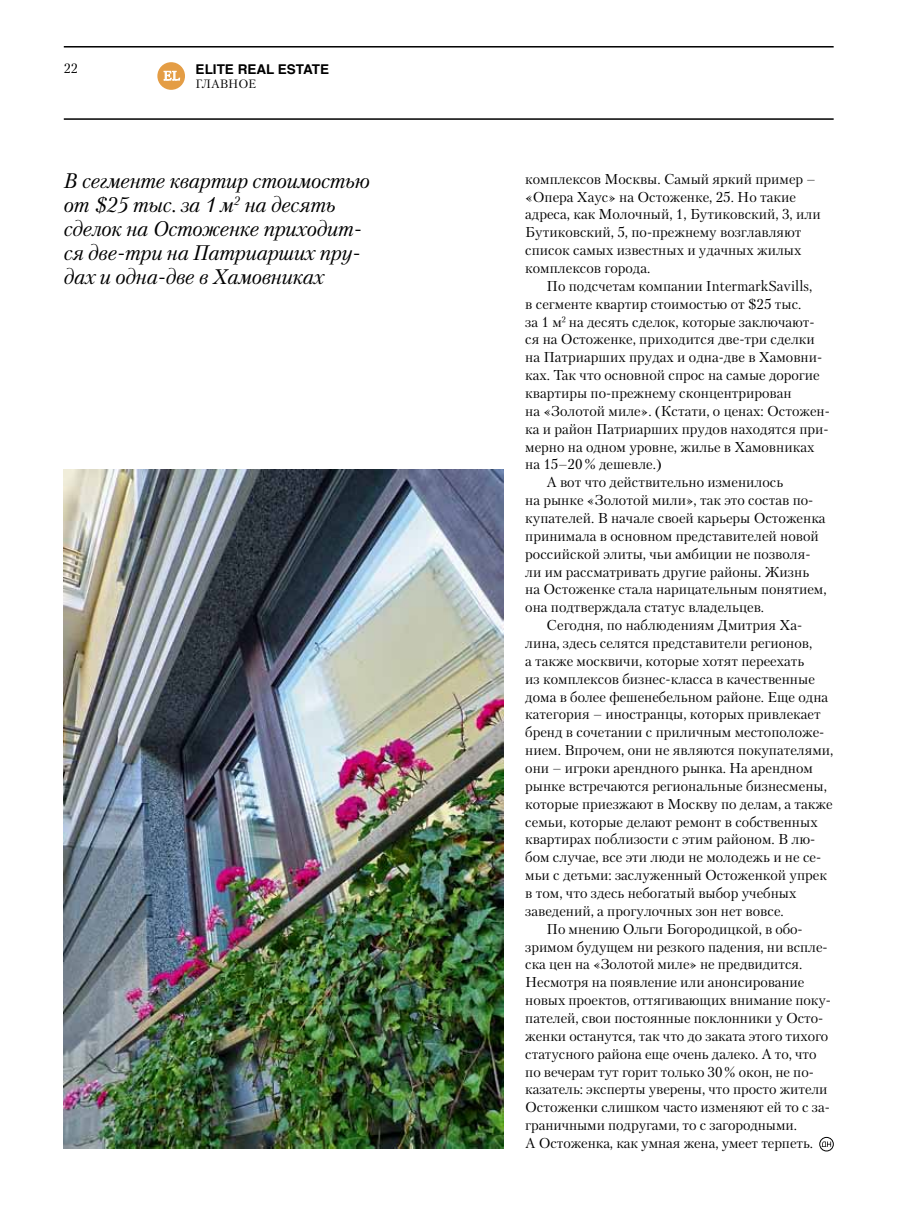
<style>
.page{position:relative;width:923px;height:1212px;background:#fff}
.page>*{position:absolute;margin:0;border:0;box-sizing:border-box;transform-origin:0 0}
.t1{font:italic 21px/24px "Petersburg TF";letter-spacing:-.01em;color:#000}
.t2{font:14.25px/17.9px "Petersburg TF";color:#000}
.t3{font:700 13.5px "Helvetica TF";color:#000}
.t4{font:13.5px "Petersburg TF";color:#000}
.t5{font:12.6px "Petersburg TF";color:#fff}
.t6{font:12px "Petersburg TF";color:#000}
</style>
<div class="page">
<hr style="left:64px;top:118px;width:769px;height:2px;background:#000">
<hr style="left:64px;top:46px;width:769px;height:2px;background:#000">
<div style="left:157px;top:62px;width:28px;height:28px;background:#e49d45;border-radius:50%"></div>
<svg style="left:164px;top:71px;width:16px;height:9px"></svg>
<div style="left:819px;top:1137px;width:14px;height:14px;border:1px solid #000;border-radius:50%"></div>
<svg style="left:821px;top:1141px;width:10px;height:6px"></svg>
<img style="left:64px;top:469px;width:440px;height:679px">
<p class="t4" style="left:64px;top:60px;width:16px">22</p>
<p class="t3" style="left:196px;top:58px;width:135px">ELITE REAL ESTATE</p>
<p class="t6" style="left:196px;top:77px;width:62px">Главное</p>
<p class="t5" style="left:163px;top:68px;width:18px">EL</p>
<h1 class="t1" style="left:64px;top:168px;width:307px">В сегменте квартир стоимостью от $25 тыс. за 1 м² на десять сделок на Остоженке приходит&shy;ся две-три на Патриарших пру&shy;дах и одна-две в Хамовниках</h1>
<p class="t2" style="left:525px;top:170px;width:297px">комплексов Москвы. Самый яркий пример – «Опера Хаус» на Остоженке, 25. Но такие адреса, как Молочный, 1, Бутиковский, 3, или Бутиковский, 5, по-прежнему возглавляют список самых известных и удачных жилых комплексов города.</p>
<p class="t2" style="left:546px;top:277px;width:267px">По подсчетам компании IntermarkSavills,</p>
<p class="t2" style="left:525px;top:294px;width:278px">в сегменте квартир стоимостью от $25 тыс.</p>
<p class="t2" style="left:525px;top:312px;width:291px">за 1 м² на десять сделок, которые заключают‑</p>
<p class="t2" style="left:525px;top:330px;width:291px">ся на Остоженке, приходится две-три сделки</p>
<p class="t2" style="left:525px;top:348px;width:298px">на Патриарших прудах и одна-две в Хамовни‑</p>
<p class="t2" style="left:525px;top:366px;width:296px">ках. Так что основной спрос на самые дорогие</p>
<p class="t2" style="left:525px;top:384px;width:268px">квартиры по-прежнему сконцентрирован</p>
<p class="t2" style="left:525px;top:402px;width:306px">на «Золотой миле». (Кстати, о ценах: Остожен‑</p>
<p class="t2" style="left:525px;top:419px;width:305px">ка и район Патриарших прудов находятся при‑</p>
<p class="t2" style="left:525px;top:437px;width:290px">мерно на одном уровне, жилье в Хамовниках</p>
<p class="t2" style="left:525px;top:455px;width:138px">на 15–20% дешевле.)</p>
<p class="t2" style="left:546px;top:473px;width:238px">А вот что действительно изменилось</p>
<p class="t2" style="left:525px;top:491px;width:290px">на рынке «Золотой мили», так это состав по‑</p>
<p class="t2" style="left:525px;top:509px;width:302px">купателей. В начале своей карьеры Остоженка</p>
<p class="t2" style="left:525px;top:527px;width:295px">принимала в основном представителей новой</p>
<p class="t2" style="left:525px;top:544px;width:287px">российской элиты, чьи амбиции не позволя‑</p>
<p class="t2" style="left:525px;top:562px;width:285px">ли им рассматривать другие районы. Жизнь</p>
<p class="t2" style="left:525px;top:580px;width:303px">на Остоженке стала нарицательным понятием,</p>
<p class="t2" style="left:525px;top:598px;width:240px">она подтверждала статус владельцев.</p>
<p class="t2" style="left:546px;top:616px;width:257px">Сегодня, по наблюдениям Дмитрия Ха‑</p>
<p class="t2" style="left:525px;top:634px;width:288px">лина, здесь селятся представители регионов,</p>
<p class="t2" style="left:525px;top:652px;width:280px">а также москвичи, которые хотят переехать</p>
<p class="t2" style="left:525px;top:669px;width:291px">из комплексов бизнес-класса в качественные</p>
<p class="t2" style="left:525px;top:687px;width:304px">дома в более фешенебельном районе. Еще одна</p>
<p class="t2" style="left:525px;top:705px;width:297px">категория – иностранцы, которых привлекает</p>
<p class="t2" style="left:525px;top:723px;width:301px">бренд в сочетании с приличным местоположе‑</p>
<p class="t2" style="left:525px;top:741px;width:309px">нием. Впрочем, они не являются покупателями,</p>
<p class="t2" style="left:525px;top:759px;width:289px">они – игроки арендного рынка. На арендном</p>
<p class="t2" style="left:525px;top:777px;width:303px">рынке встречаются региональные бизнесмены,</p>
<p class="t2" style="left:525px;top:794px;width:309px">которые приезжают в Москву по делам, а также</p>
<p class="t2" style="left:525px;top:812px;width:294px">семьи, которые делают ремонт в собственных</p>
<p class="t2" style="left:525px;top:830px;width:291px">квартирах поблизости с этим районом. В лю‑</p>
<p class="t2" style="left:525px;top:848px;width:297px">бом случае, все эти люди не молодежь и не се‑</p>
<p class="t2" style="left:525px;top:866px;width:303px">мьи с детьми: заслуженный Остоженкой упрек</p>
<p class="t2" style="left:525px;top:884px;width:272px">в том, что здесь небогатый выбор учебных</p>
<p class="t2" style="left:525px;top:902px;width:260px">заведений, а прогулочных зон нет вовсе.</p>
<p class="t2" style="left:546px;top:919px;width:258px">По мнению Ольги Богородицкой, в обо‑</p>
<p class="t2" style="left:525px;top:937px;width:304px">зримом будущем ни резкого падения, ни вспле‑</p>
<p class="t2" style="left:525px;top:955px;width:278px">ска цен на «Золотой миле» не предвидится.</p>
<p class="t2" style="left:525px;top:973px;width:280px">Несмотря на появление или анонсирование</p>
<p class="t2" style="left:525px;top:991px;width:307px">новых проектов, оттягивающих внимание поку‑</p>
<p class="t2" style="left:525px;top:1009px;width:299px">пателей, свои постоянные поклонники у Осто‑</p>
<p class="t2" style="left:525px;top:1027px;width:304px">женки останутся, так что до заката этого тихого</p>
<p class="t2" style="left:525px;top:1044px;width:293px">статусного района еще очень далеко. А то, что</p>
<p class="t2" style="left:525px;top:1062px;width:290px">по вечерам тут горит только 30% окон, не по‑</p>
<p class="t2" style="left:525px;top:1080px;width:304px">казатель: эксперты уверены, что просто жители</p>
<p class="t2" style="left:525px;top:1098px;width:306px">Остоженки слишком часто изменяют ей то с за‑</p>
<p class="t2" style="left:525px;top:1116px;width:273px">граничными подругами, то с загородными.</p>
<p class="t2" style="left:525px;top:1134px;width:289px">АОстоженка, как умная жена, умеет терпеть.</p>
</div>
